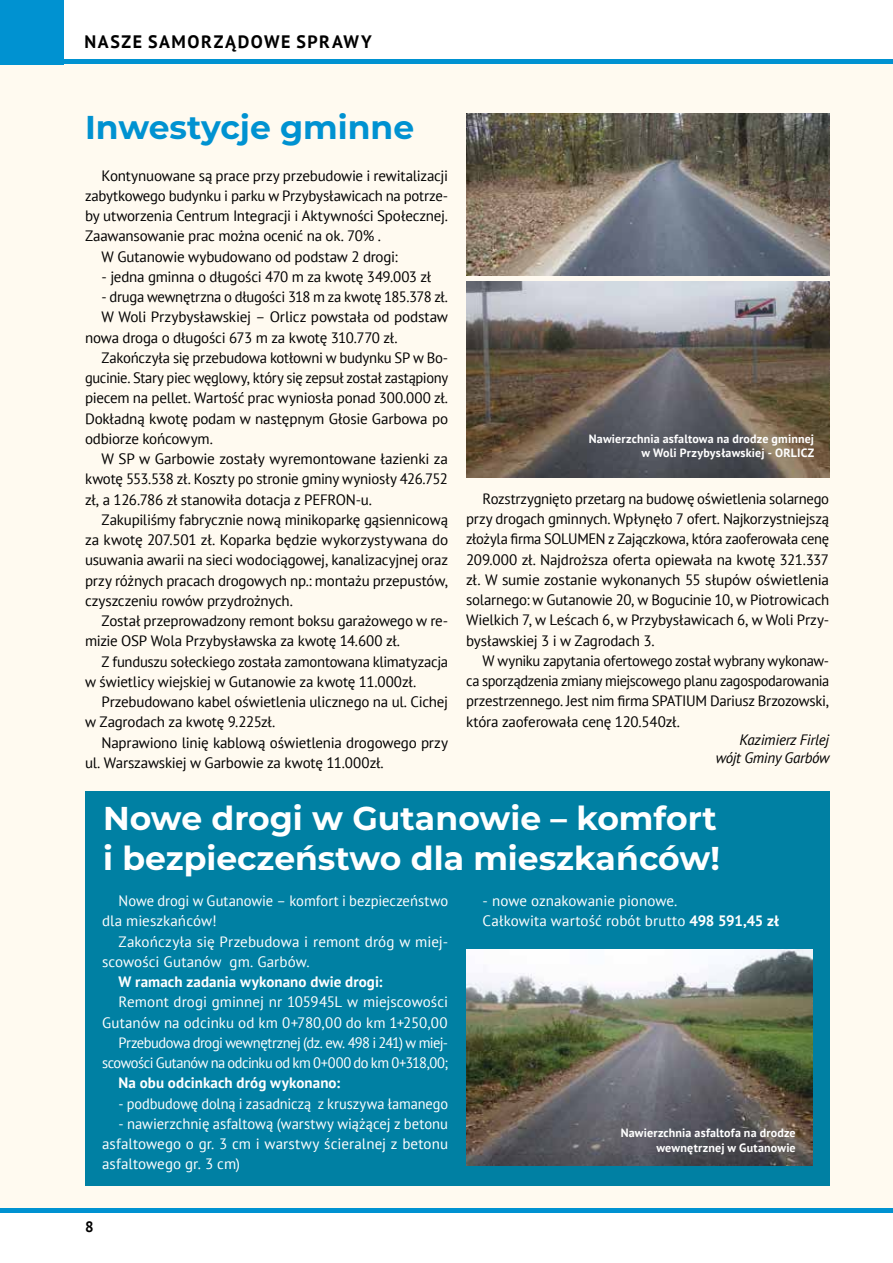
<style>
.page{position:relative;width:893px;height:1263px;background:#fff}
.page>*{position:absolute;margin:0;border:0;box-sizing:border-box;transform-origin:0 0}
.t1{font:700 33px/39.6px "Montserrat";color:#fff}
.t2{font:700 33px "Montserrat";color:#0092d1}
.t3{font:700 18px "PT Sans";letter-spacing:.085em;color:#000}
.t4{font:15px/20.2px "PT Sans";letter-spacing:-.015em;color:#000;text-align:justify}
.t5{font:15px/20.2px "PT Sans";color:#fff}
.t6{font:15px/20.2px "PT Sans";letter-spacing:-.02em;color:#fff;text-align:right}
.t7{font:700 15px "PT Sans";letter-spacing:.005em;color:#fff}
.t8{font:15px "PT Sans";color:#fff;scale:.96 1}
.t9{font:italic 15px/18px "PT Sans";letter-spacing:-.02em;color:#000;text-align:right}
.t10{font:700 15px "PT Sans";color:#000}
.t11{font:700 12px/14.4px "PT Sans";letter-spacing:.015em;color:#fff;text-align:right}
.s1{font-weight:700}
</style>
<div class="page">
<div style="left:0;top:60px;width:893px;height:1148px;background:#fffaf0"></div>
<div style="left:85px;top:791px;width:744px;height:394px;background:#0080a3"></div>
<img style="left:466px;top:114px;width:363px;height:161px">
<img style="left:466px;top:281px;width:363px;height:196px">
<img style="left:466px;top:949px;width:346px;height:216px">
<hr style="left:0;top:60px;width:893px;height:4px;background:#0092d1">
<div style="left:0;top:0;width:64px;height:64px;background:#0092d1"></div>
<div style="left:0;top:1208px;width:893px;height:5px;background:#0092d1"></div>
<p class="t3" style="left:84px;top:30px;width:289px">NASZE SAMORZĄDOWE SPRAWY</p>
<h1 class="t2" style="left:85px;top:103px;width:331px">Inwestycje gminne</h1>
<p class="t4" style="left:102px;top:165px;width:348px">Kontynuowane są prace przy przebudowie i rewitalizacji</p>
<p class="t4" style="left:85px;top:185px;width:365px">zabytkowego budynku i parku w Przybysławicach na potrze-</p>
<p class="t4" style="left:85px;top:205px;width:365px">by utworzenia Centrum Integracji i Aktywności Społecznej.</p>
<p class="t4" style="left:85px;top:226px;width:297px">Zaawansowanie prac można ocenić na ok. 70% .</p>
<p class="t4" style="left:102px;top:246px;width:298px">W Gutanowie wybudowano od podstaw 2 drogi:</p>
<p class="t4" style="left:102px;top:266px;width:331px">- jedna gminna o długości 470 m za kwotę 349.003 zł</p>
<p class="t4" style="left:102px;top:286px;width:348px">- druga wewnętrzna o długości 318 m za kwotę 185.378 zł.</p>
<p class="t4" style="left:102px;top:307px;width:348px">W Woli Przybysławskiej – Orlicz powstała od podstaw</p>
<p class="t4" style="left:85px;top:327px;width:314px">nowa droga o długości 673 m za kwotę 310.770 zł.</p>
<p class="t4" style="left:102px;top:347px;width:348px">Zakończyła się przebudowa kotłowni w budynku SP w Bo-</p>
<p class="t4" style="left:85px;top:367px;width:365px">gucinie. Stary piec węglowy, który się zepsuł został zastąpiony</p>
<p class="t4" style="left:85px;top:388px;width:365px">piecem na pellet. Wartość prac wyniosła ponad 300.000 zł.</p>
<p class="t4" style="left:85px;top:408px;width:365px">Dokładną kwotę podam w następnym Głosie Garbowa po</p>
<p class="t4" style="left:85px;top:428px;width:129px">odbiorze końcowym.</p>
<p class="t4" style="left:102px;top:448px;width:348px">W SP w Garbowie zostały wyremontowane łazienki za</p>
<p class="t4" style="left:85px;top:469px;width:365px">kwotę 553.538 zł. Koszty po stronie gminy wyniosły 426.752</p>
<p class="t4" style="left:85px;top:489px;width:289px">zł, a 126.786 zł stanowiła dotacja z PEFRON-u.</p>
<p class="t4" style="left:102px;top:509px;width:348px">Zakupiliśmy fabrycznie nową minikoparkę gąsiennicową</p>
<p class="t4" style="left:85px;top:529px;width:365px">za kwotę 207.501 zł. Koparka będzie wykorzystywana do</p>
<p class="t4" style="left:85px;top:550px;width:365px">usuwania awarii na sieci wodociągowej, kanalizacyjnej oraz</p>
<p class="t4" style="left:85px;top:570px;width:365px">przy różnych pracach drogowych np.: montażu przepustów,</p>
<p class="t4" style="left:85px;top:590px;width:209px">czyszczeniu rowów przydrożnych.</p>
<p class="t4" style="left:102px;top:610px;width:348px">Został przeprowadzony remont boksu garażowego w re-</p>
<p class="t4" style="left:85px;top:631px;width:317px">mizie OSP Wola Przybysławska za kwotę 14.600 zł.</p>
<p class="t4" style="left:102px;top:651px;width:348px">Z funduszu sołeckiego została zamontowana klimatyzacja</p>
<p class="t4" style="left:85px;top:671px;width:333px">w świetlicy wiejskiej w Gutanowie za kwotę 11.000zł.</p>
<p class="t4" style="left:102px;top:691px;width:348px">Przebudowano kabel oświetlenia ulicznego na ul. Cichej</p>
<p class="t4" style="left:85px;top:712px;width:192px">w Zagrodach za kwotę 9.225zł.</p>
<p class="t4" style="left:102px;top:732px;width:348px">Naprawiono linię kablową oświetlenia drogowego przy</p>
<p class="t4" style="left:85px;top:752px;width:300px">ul. Warszawskiej w Garbowie za kwotę 11.000zł.</p>
<p class="t11" style="left:589px;top:431px;width:227px">Nawierzchnia asfaltowa na drodze gminnej w Woli Przybysławskiej - ORLICZ</p>
<p class="t4" style="left:466px;top:488px;width:365px;text-indent:16px">Rozstrzygnięto przetarg na budowę oświetlenia solarnego przy drogach gminnych. Wpłynęło 7 ofert. Najkorzystniejszą złożyla firma SOLUMEN z Zajączkowa, która zaoferowała cenę 209.000 zł. Najdroższa oferta opiewała na kwotę 321.337 zł. W sumie zostanie wykonanych 55 słupów oświetlenia solarnego: w Gutanowie 20, w Bogucinie 10, w Piotrowicach Wielkich 7, w Leścach 6, w Przybysławicach 6, w Woli Przy&shy;bysławskiej 3 i w Zagrodach 3.</p>
<p class="t4" style="left:466px;top:650px;width:365px;text-indent:16px">W wyniku zapytania ofertowego został wybrany wykonaw&shy;ca sporządzenia zmiany miejscowego planu zagospodarowania przestrzennego. Jest nim firma SPATIUM Dariusz Brzozowski, która zaoferowała cenę 120.540zł.</p>
<p class="t9" style="left:716px;top:730px;width:115px">Kazimierz Firlej wójt Gminy Garbów</p>
<h1 class="t1" style="left:103px;top:797px;width:618px">Nowe drogi w Gutanowie – komfort i bezpieczeństwo dla mieszkańców!</h1>
<p class="t5" style="left:483px;top:890px;width:298px">- nowe oznakowanie pionowe.<br>Całkowita wartość robót brutto <span class="s1">498 591,45 zł</span></p>
<p class="t5" style="left:102px;top:890px;width:348px;text-indent:16px">Nowe drogi w Gutanowie – komfort i bezpieczeństwo dla mieszkańców!</p>
<p class="t5" style="left:102px;top:931px;width:348px;text-indent:16px">Zakończyła się Przebudowa i remont dróg w miej&shy;scowości Gutanów gm. Garbów.</p>
<p class="t7" style="left:119px;top:972px;width:266px">W ramach zadania wykonano dwie drogi:</p>
<p class="t6" style="left:102px;top:991px;width:348px">Remont drogi gminnej nr 105945L w miejscowości Gutanów na odcinku od km 0+780,00 do km 1+250,00<br>Przebudowa drogi wewnętrznej (dz. ew. 498 i 241) w miej&shy;scowości Gutanów na odcinku od km 0+000 do km 0+318,00;</p>
<p class="t7" style="left:119px;top:1073px;width:223px">Na obu odcinkach dróg wykonano:</p>
<p class="t8" style="left:119px;top:1094px;width:345px">- podbudowę dolną i zasadniczą z kruszywa łamanego</p>
<p class="t5" style="left:102px;top:1113px;width:348px;text-align:justify;text-indent:16px">- nawierzchnię asfaltową (warstwy wiążącej z betonu asfaltowego o gr. 3 cm i warstwy ścieralnej z betonu asfaltowego gr. 3 cm)</p>
<p class="t11" style="left:621px;top:1125px;width:177px">Nawierzchnia asfaltofa na drodze wewnętrznej w Gutanowie</p>
<p class="t10" style="left:85px;top:1217px;width:10px">8</p>
</div>
